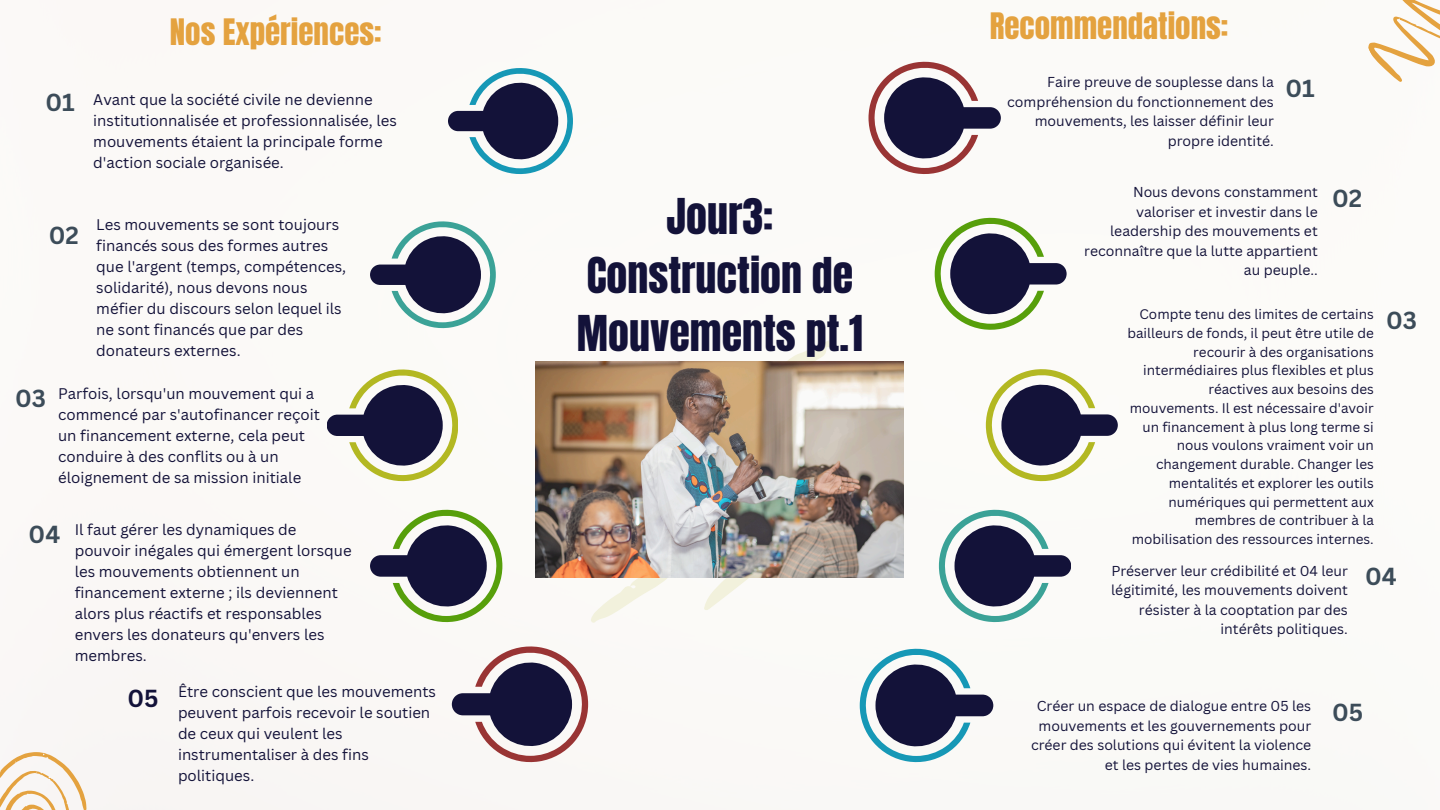
<style>
.page{position:relative;width:1440px;height:810px;background:#fff}
.page>*{position:absolute;margin:0;border:0;box-sizing:border-box;transform-origin:0 0}
.t1{font:42px/58.5px "Anton";color:#131239;text-align:center}
.t2{font:31px "Anton";color:#e4a23f}
.t3{font:700 24px "Canva Sans";color:#3c4c59}
.t4{font:700 24px "Canva Sans";color:#131239}
.t5{font:15px/21px "Canva Sans";color:#131239}
.t6{font:14px/19.5px "Canva Sans";color:#131239;text-align:right}
.t7{font:13.5px/18.8px "Canva Sans";color:#131239;text-align:right}
</style>
<div class="page">
<img style="left:57px;top:61px;width:989px;height:749px">
<svg style="left:448px;top:68px;width:125px;height:106px"></svg>
<svg style="left:869px;top:62px;width:131px;height:112px"></svg>
<svg style="left:370px;top:221px;width:126px;height:107px"></svg>
<svg style="left:590px;top:577px;width:312px;height:47px"></svg>
<svg style="left:579px;top:339px;width:257px;height:23px"></svg>
<svg style="left:610px;top:577px;width:218px;height:33px"></svg>
<svg style="left:935px;top:218px;width:132px;height:112px"></svg>
<svg style="left:327px;top:369px;width:131px;height:112px"></svg>
<svg style="left:986px;top:369px;width:132px;height:112px"></svg>
<svg style="left:370px;top:510px;width:132px;height:112px"></svg>
<svg style="left:939px;top:510px;width:132px;height:112px"></svg>
<svg style="left:452px;top:646px;width:136px;height:116px"></svg>
<svg style="left:860px;top:649px;width:133px;height:113px"></svg>
<svg style="left:0;top:752px;width:87px;height:58px"></svg>
<svg style="left:1368px;top:0;width:72px;height:82px"></svg>
<img style="left:536px;top:362px;width:368px;height:215px">
<p class="t2" style="left:170px;top:10px;width:213px">Nos Expériences:</p>
<p class="t2" style="left:990px;top:4px;width:240px">Recommendations:</p>
<h2 class="t3" style="left:45px;top:85px;width:31px">01</h2>
<p class="t5" style="left:93px;top:89px;width:305px">Avant que la société civile ne devienne institutionnalisée et professionnalisée, les mouvements étaient la principale forme d'action sociale organisée.</p>
<p class="t5" style="left:96px;top:214px;width:251px">Les mouvements se sont toujours financés sous des formes autres que l'argent (temps, compétences, solidarité), nous devons nous méfier du discours selon lequel ils ne sont financés que par des donateurs externes.</p>
<h3 class="t5" style="left:58px;top:383px;width:263px">Parfois, lorsqu'un mouvement qui a commencé par s'autofinancer reçoit un financement externe, cela peut conduire à des conflits ou à un éloignement de sa mission initiale</h3>
<h2 class="t3" style="left:49px;top:218px;width:32px">02</h2>
<p class="t3" style="left:15px;top:382px;width:32px">03</p>
<h3 class="t3" style="left:29px;top:518px;width:33px">04</h3>
<p class="t5" style="left:75px;top:519px;width:278px">Il faut gérer les dynamiques de pouvoir inégales qui émergent lorsque les mouvements obtiennent un financement externe ; ils deviennent alors plus réactifs et responsables envers les donateurs qu'envers les membres.</p>
<h3 class="t4" style="left:127px;top:681px;width:33px">05</h3>
<p class="t5" style="left:178px;top:681px;width:260px">Être conscient que les mouvements peuvent parfois recevoir le soutien de ceux qui veulent les instrumentaliser à des fins politiques.</p>
<p class="t1" style="left:577px;top:188px;width:288px">Jour3:<br>Construction de<br>Mouvements pt.1</p>
<h1 class="t6" style="left:1007px;top:72px;width:268px">Faire preuve de souplesse dans la compréhension du fonctionnement des mouvements, les laisser définir leur propre identité.</h1>
<p class="t6" style="left:1084px;top:182px;width:235px">Nous devons constamment valoriser et investir dans le leadership des mouvements et reconnaître que la lutte appartient au peuple..</p>
<p class="t3" style="left:1285px;top:71px;width:31px">01</p>
<p class="t3" style="left:1332px;top:181px;width:32px">02</p>
<p class="t7" style="left:1127px;top:304px;width:248px">Compte tenu des limites de certains bailleurs de fonds, il peut être utile de recourir à des organisations intermédiaires plus flexibles et plus réactives aux besoins des mouvements. Il est nécessaire d'avoir un financement à plus long terme si nous voulons vraiment voir un changement durable. Changer les mentalités et explorer les outils numériques qui permettent aux membres de contribuer à la mobilisation des ressources internes.</p>
<h3 class="t3" style="left:1386px;top:304px;width:32px">03</h3>
<p class="t6" style="left:1111px;top:561px;width:238px">Préserver leur crédibilité et 04 leur légitimité, les mouvements doivent résister à la cooptation par des intérêts politiques.</p>
<p class="t3" style="left:1365px;top:560px;width:33px">04</p>
<p class="t6" style="left:1031px;top:696px;width:282px">Créer un espace de dialogue entre 05 les mouvements et les gouvernements pour créer des solutions qui évitent la violence et les pertes de vies humaines.</p>
<p class="t3" style="left:1332px;top:695px;width:33px">05</p>
</div>
